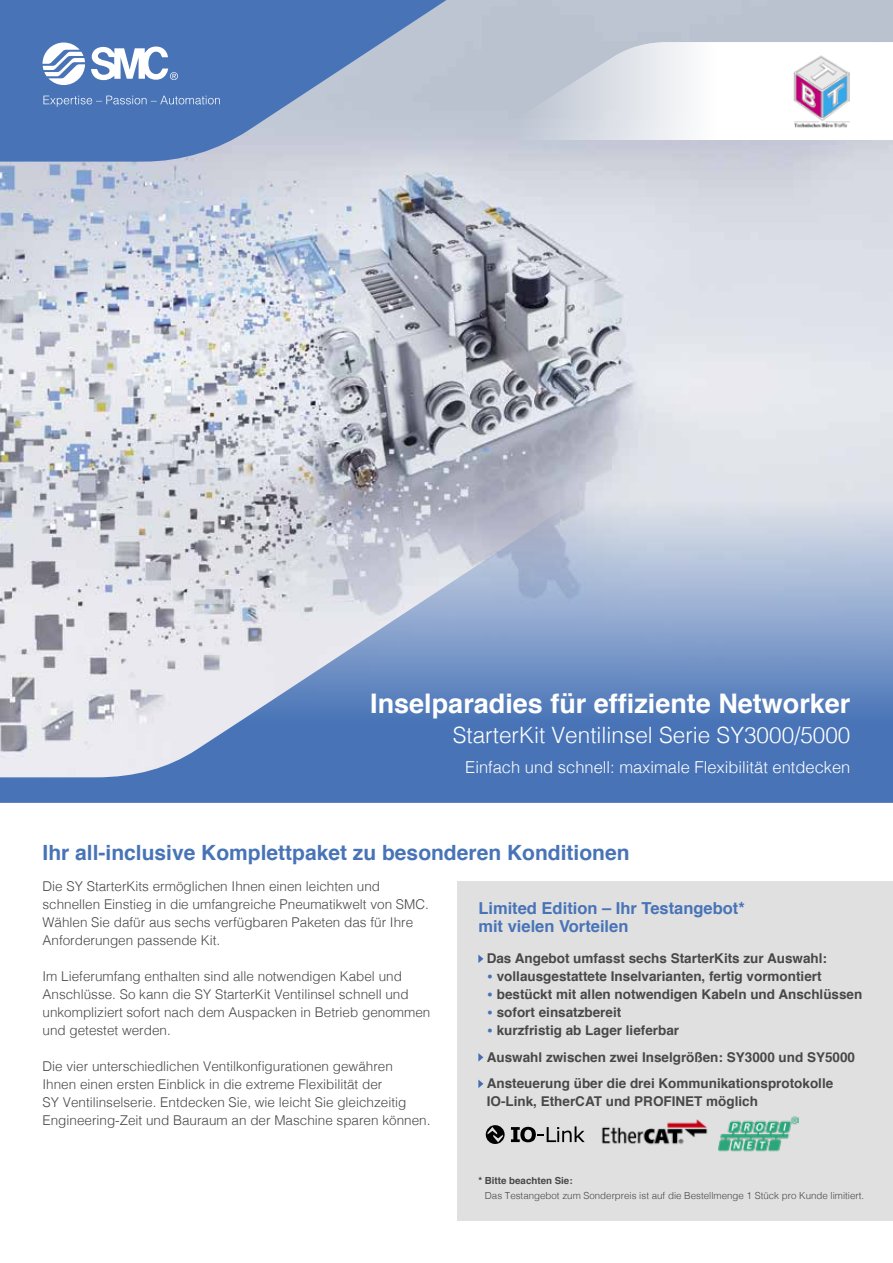
<style>
.page{position:relative;width:893px;height:1263px;background:#fff}
.page>*{position:absolute;margin:0;border:0;box-sizing:border-box;transform-origin:0 0}
.t1{font:700 27px "Helvetica";color:#fff}
.t2{font:300 22.5px "Helvetica";color:#fff}
.t3{font:700 21px "Helvetica";color:#4874b7}
.t4{font:700 16.5px/18px "Helvetica";color:#4874b7}
.t5{font:300 16.5px "Helvetica";color:#fff}
.t6{font:300 13.5px/18px "Helvetica";color:#484848}
.t7{font:700 13.5px/26.5px "Helvetica";color:#484848}
.t8{font:300 9.75px "Helvetica";color:#484848}
.t9{font:700 9.75px "Helvetica";color:#484848}
.s1{font-size:18px;color:#4874b7}
</style>
<div class="page">
<div style="left:457px;top:881px;width:436px;height:339px;background:#e0e0e0"></div>
<img style="left:0;top:0;width:893px;height:420px">
<svg style="left:0;top:420px;width:893px;height:383px;background:#a1b2cf"></svg>
<svg style="left:0;top:0;width:479px;height:162px;background:#7492c1"></svg>
<svg style="left:43px;top:96px;width:177px;height:11px;background:#6489c1"></svg>
<svg style="left:43px;top:43px;width:135px;height:42px"></svg>
<svg style="left:478px;top:954px;width:5px;height:9px"></svg>
<svg style="left:478px;top:1053px;width:5px;height:8px"></svg>
<svg style="left:478px;top:1079px;width:5px;height:9px"></svg>
<img style="left:601px;top:1119px;width:107px;height:26px">
<img style="left:718px;top:1116px;width:81px;height:36px">
<svg style="left:486px;top:1125px;width:19px;height:19px"></svg>
<svg style="left:488px;top:1127px;width:15px;height:15px"></svg>
<svg style="left:511px;top:1126px;width:74px;height:17px"></svg>
<svg style="left:505px;top:42px;width:388px;height:98px"></svg>
<img style="left:513px;top:42px;width:380px;height:92px">
<img style="left:794px;top:56px;width:56px;height:74px">
<h1 class="t1" style="left:370px;top:682px;width:482px">Inselparadies für effiziente Networker</h1>
<h2 class="t2" style="left:453px;top:716px;width:399px">StarterKit Ventilinsel Serie SY3000/5000</h2>
<p class="t5" style="left:465px;top:753px;width:387px">Einfach und schnell: maximale Flexibilität entdecken</p>
<h3 class="t3" style="left:43px;top:836px;width:588px">Ihr all-inclusive Komplettpaket zu besonderen Konditionen</h3>
<p class="t6" style="left:43px;top:876px;width:388px">Die SY StarterKits ermöglichen Ihnen einen leichten und schnellen Einstieg in die umfangreiche Pneumatikwelt von SMC.<br>Wählen Sie dafür aus sechs verfügbaren Paketen das für Ihre Anforderungen passende Kit.</p>
<p class="t6" style="left:43px;top:966px;width:389px">Im Lieferumfang enthalten sind alle notwendigen Kabel und Anschlüsse. So kann die SY StarterKit Ventilinsel schnell und unkompliziert sofort nach dem Auspacken in Betrieb genommen und getestet werden.</p>
<p class="t6" style="left:43px;top:1056px;width:389px">Die vier unterschiedlichen Ventilkonfigurationen gewähren<br>Ihnen einen ersten Einblick in die extreme Flexibilität der<br>SY Ventilinselserie. Entdecken Sie, wie leicht Sie gleichzeitig Engineering-Zeit und Bauraum an der Maschine sparen können.</p>
<p class="t4" style="left:478px;top:900px;width:268px">Limited Edition – Ihr Testangebot* mit vielen Vorteilen</p>
<p class="t7" style="left:487px;top:945px;width:342px">Das Angebot umfasst sechs StarterKits zur Auswahl:</p>
<p class="t7" style="left:487px;top:963px;width:336px"><span class="s1">•</span> vollausgestattete Inselvarianten, fertig vormontiert</p>
<p class="t7" style="left:487px;top:981px;width:377px"><span class="s1">•</span> bestückt mit allen notwendigen Kabeln und Anschlüssen</p>
<p class="t7" style="left:487px;top:999px;width:136px"><span class="s1">•</span> sofort einsatzbereit</p>
<p class="t7" style="left:487px;top:1017px;width:370px"><span class="s1">•</span> kurzfristig ab Lager lieferbar<br>Auswahl zwischen zwei Inselgrößen: SY3000 und SY5000<br>Ansteuerung über die drei Kommunikationsprotokolle</p>
<p class="t7" style="left:487px;top:1088px;width:273px">IO-Link, EtherCAT und PROFINET möglich</p>
<p class="t9" style="left:478px;top:1173px;width:96px">* Bitte beachten Sie:</p>
<p class="t8" style="left:485px;top:1187px;width:381px">Das Testangebot zum Sonderpreis ist auf die Bestellmenge 1 Stück pro Kunde limitiert.</p>
</div>
